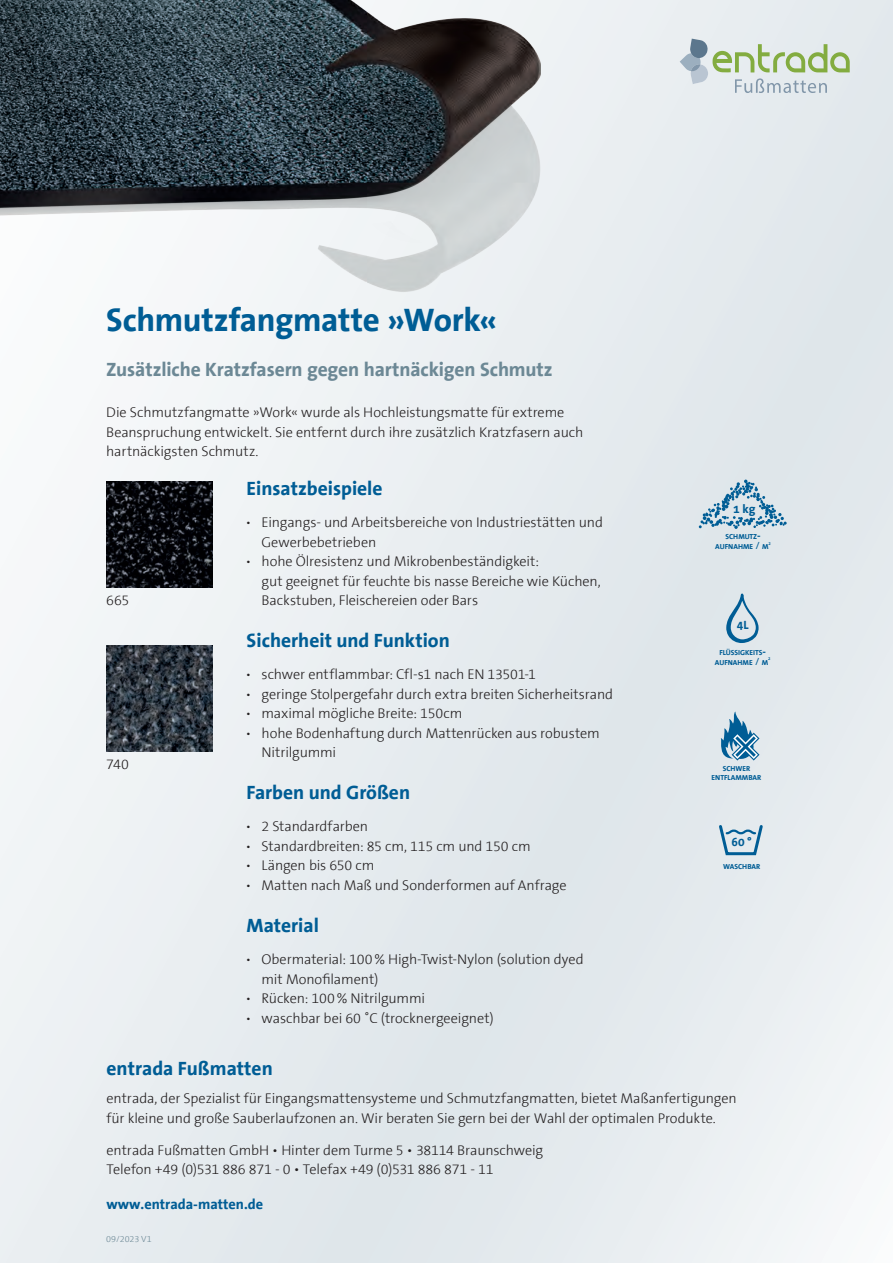
<style>
.page{position:relative;width:893px;height:1263px;background:#fff}
.page>*{position:absolute;margin:0;border:0;box-sizing:border-box;transform-origin:0 0}
.Headline{font:700 33px "The Sans Office";letter-spacing:-.01em;color:#005d95}
.Headline_2{font:700 19.5px "The Sans Office";color:#005d95}
.Text{font:700 19.5px "The Sans Office";letter-spacing:-.005em;color:#6c8895}
.Text-2{font:700 19.5px "The Sans Office";color:#005d95}
.Text-3{font:14.25px/19.5px "The Sans LF Light";letter-spacing:-.01em;color:#231f20}
.Text-4{font:700 14.25px "The Sans Office";color:#005d95}
.t1{font:700 12.15px "The Sans Office";color:#005d95}
.t2{font:700 12px "The Sans Office";color:#005d95}
.Text-5{font:9px "The Sans LF Light";letter-spacing:-.005em;color:#6c8895}
.t3{font:700 7.35px/9.8px "The Sans Office";color:#005d95;text-align:center}
.s1{font-family:"The Sans Office";font-weight:700}
.s2{font-size:10.5px}
.s3{font-weight:400;font-size:10.5px}
</style>
<div class="page">
<div style="left:0;top:0;width:893px;height:1263px;background:linear-gradient(to right,#eef2f4,#e2e9ec)"></div>
<img style="left:0;top:0;width:540px;height:296px">
<svg style="left:680px;top:39px;width:170px;height:54px;background:#ccd8cd"></svg>
<img style="left:106px;top:645px;width:107px;height:106px">
<img style="left:106px;top:481px;width:107px;height:107px">
<svg style="left:726px;top:593px;width:33px;height:50px;background:#adc7d7"></svg>
<svg style="left:699px;top:480px;width:88px;height:49px;background:#afc8d8"></svg>
<svg style="left:717px;top:823px;width:48px;height:34px;background:#b5cddb"></svg>
<svg style="left:721px;top:711px;width:38px;height:50px;background:#82adc7"></svg>
<p class="Headline" style="left:106px;top:299px;width:392px">Schmutzfangmatte »Work«</p>
<p class="Text" style="left:106px;top:357px;width:448px">Zusätzliche Kratzfasern gegen hartnäckigen Schmutz</p>
<p class="Text-3" style="left:106px;top:403px;width:479px">Die Schmutzfangmatte »Work« wurde als Hochleistungsmatte für extreme<br>Beanspruchung entwickelt. Sie entfernt durch ihre zusätzlich Kratzfasern auch hartnäckigsten Schmutz.</p>
<p class="Text-3" style="left:106px;top:590px;width:25px">665</p>
<p class="Text-3" style="left:106px;top:754px;width:24px">740</p>
<p class="Headline_2" style="left:247px;top:476px;width:137px">Einsatzbeispiele</p>
<p class="Text-3" style="left:247px;top:513px;width:358px"><span class="s1">·</span> Eingangs- und Arbeitsbereiche von Industriestätten und</p>
<p class="Text-3" style="left:261px;top:532px;width:116px">Gewerbebetrieben</p>
<p class="Text-3" style="left:247px;top:552px;width:294px"><span class="s1">·</span> hohe Ölresistenz und Mikrobenbeständigkeit:</p>
<p class="Text-3" style="left:261px;top:571px;width:341px">gut geeignet für feuchte bis nasse Bereiche wie Küchen,</p>
<p class="Text-3" style="left:261px;top:591px;width:218px">Backstuben, Fleischereien oder Bars</p>
<p class="Headline_2" style="left:247px;top:628px;width:205px">Sicherheit und Funktion</p>
<p class="Text-3" style="left:247px;top:665px;width:291px"><span class="s1">·</span> schwer entflammbar: Cfl-s1 nach EN 13501-1</p>
<p class="Text-3" style="left:247px;top:684px;width:368px"><span class="s1">·</span> geringe Stolpergefahr durch extra breiten Sicherheitsrand</p>
<p class="Text-3" style="left:247px;top:704px;width:217px"><span class="s1">·</span> maximal mögliche Breite: 150cm</p>
<p class="Text-3" style="left:247px;top:723px;width:355px"><span class="s1">·</span> hohe Bodenhaftung durch Mattenrücken aus robustem</p>
<p class="Text-3" style="left:261px;top:743px;width:76px">Nitrilgummi</p>
<p class="Headline_2" style="left:247px;top:780px;width:165px">Farben und Größen</p>
<p class="Text-3" style="left:247px;top:817px;width:321px"><span class="s1">·</span> 2 Standardfarben<br><span class="s1">·</span> Standardbreiten: 85 cm, 115 cm und 150 cm<br><span class="s1">·</span> Längen bis 650 cm<br><span class="s1">·</span> Matten nach Maß und Sonderformen auf Anfrage</p>
<p class="Headline_2" style="left:247px;top:913px;width:74px">Material</p>
<p class="Text-3" style="left:247px;top:949px;width:338px"><span class="s1">·</span> Obermaterial: 100% High-Twist-Nylon (solution dyed</p>
<p class="Text-3" style="left:261px;top:969px;width:118px">mit Monofilament)</p>
<p class="Text-3" style="left:247px;top:988px;width:180px"><span class="s1">·</span> Rücken: 100% Nitrilgummi</p>
<p class="Text-3" style="left:247px;top:1008px;width:249px"><span class="s1">·</span> waschbar bei 60 ˚C (trocknergeeignet)</p>
<p class="t1" style="left:733px;top:501px;width:24px">1 kg</p>
<p class="t3" style="left:725px;top:532px;width:37px">SCHMUTZ<span class="s2">-</span></p>
<p class="t3" style="left:715px;top:542px;width:57px">AUFNAHME <span class="s3">/</span> M<sup>²</sup></p>
<p class="t1" style="left:737px;top:617px;width:13px">4L</p>
<p class="t3" style="left:719px;top:648px;width:48px">FLÜSSIGKEITS<span class="s2">-</span></p>
<p class="t3" style="left:715px;top:657px;width:57px">AUFNAHME <span class="s3">/</span> M<sup>²</sup></p>
<p class="t3" style="left:712px;top:763px;width:51px">SCHWER<br>ENTFLAMMBAR</p>
<p class="t2" style="left:731px;top:835px;width:22px">60 °</p>
<p class="t3" style="left:723px;top:862px;width:39px">WASCHBAR</p>
<p class="Text-2" style="left:107px;top:1056px;width:168px">entrada Fußmatten</p>
<p class="Text-3" style="left:107px;top:1089px;width:632px">entrada, der Spezialist für Eingangsmattensysteme und Schmutzfangmatten, bietet Maßanfertigungen für kleine und große Sauberlaufzonen an. Wir beraten Sie gern bei der Wahl der optimalen Produkte.</p>
<p class="Text-3" style="left:107px;top:1140px;width:438px">entrada Fußmatten GmbH • Hinter dem Turme 5 • 38114 Braunschweig<br>Telefon +49 (0)531 886 871 - 0 • Telefax +49 (0)531 886 871 - 11</p>
<p class="Text-4" style="left:107px;top:1195px;width:158px">www.entrada-matten.de</p>
<p class="Text-5" style="left:106px;top:1233px;width:47px">09/2023 V1</p>
</div>
